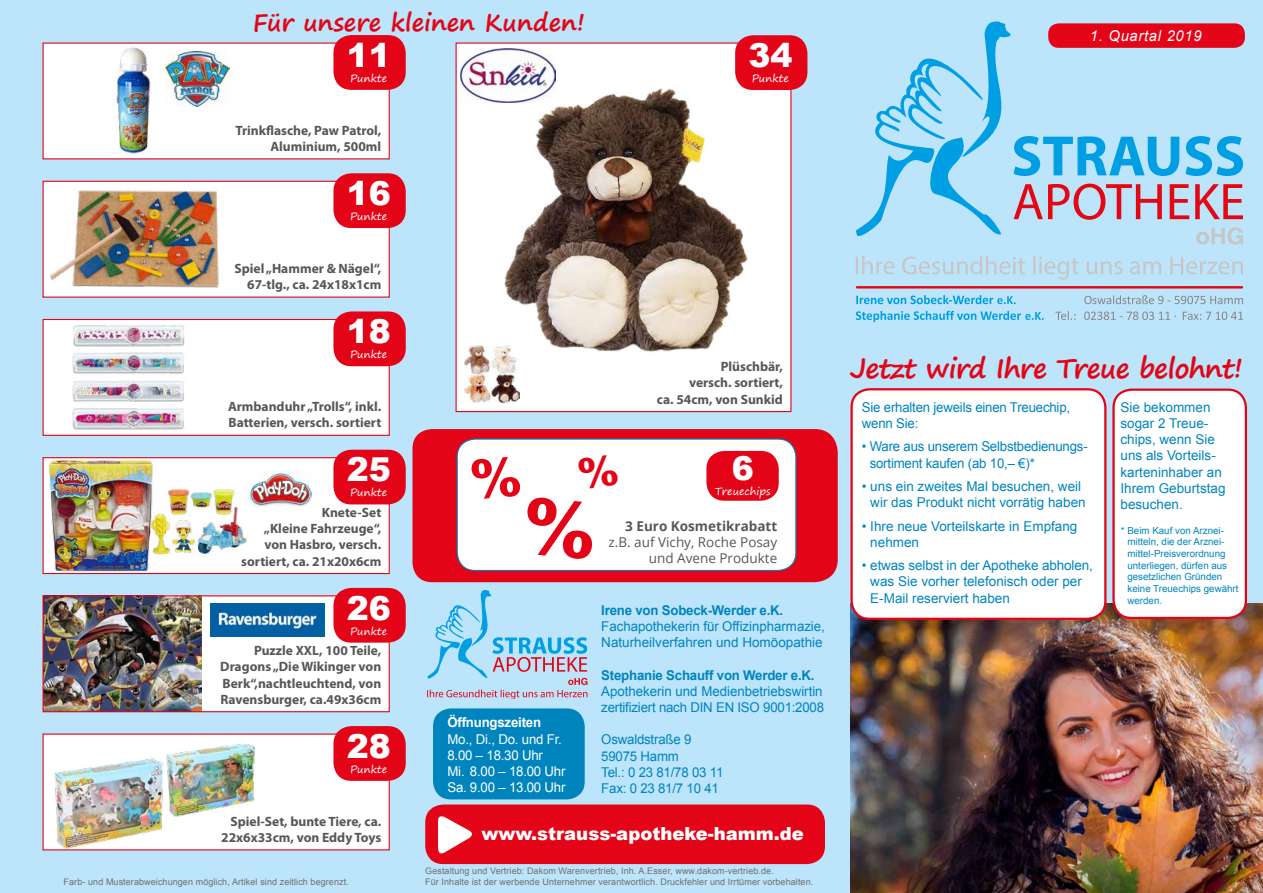
<style>
.page{position:relative;width:1263px;height:893px;background:#bce4fa}
.page>*{position:absolute;margin:0;border:0;box-sizing:border-box;transform-origin:0 0}
.t1{font:900 33px "Arial";color:#fff}
.t2{font:700 27px "Segoe Print";letter-spacing:-.025em;color:#e30517}
.t3{font:700 24px "Segoe Print";color:#e30517}
.t4{font:900 18px "Arial";color:#fff}
.t5{font:italic 15px "Arial";letter-spacing:.05em;color:#fff}
.t6{font:13.5px/16.2px "Arial";color:#0084be}
.t7{font:700 13.5px/16.2px "Myriad Pro";color:#575756;text-align:right}
.t8{font:13.5px/16.2px "Arial";letter-spacing:-.015em;color:#fff}
.t9{font:700 13.5px "Arial";letter-spacing:-.015em;color:#0084be}
.t10{font:13.5px/16.2px "Open Sans";color:#575756;text-align:right}
.t11{font:700 13.5px "Open Sans";color:#575756}
.t12{font:700 13.5px "Arial";letter-spacing:-.015em;color:#fff}
.t13{font:10.5px "Segoe Print";color:#fff}
.t14{font:9.75px/11.7px "Arial";color:#0084be}
.t15{font:9px/10.8px "Arial";letter-spacing:.01em;color:#706f6f}
</style>
<div class="page">
<div style="left:433px;top:708px;width:152px;height:91px;background:#0084be;border-radius:18px"></div>
<div style="left:425px;top:804px;width:400px;height:60px;background:#e30517;border-radius:18px"></div>
<svg style="left:438px;top:816px;width:34px;height:38px"></svg>
<svg style="left:856px;top:256px;width:387px;height:24px"></svg>
<hr style="left:856px;top:286px;width:387px;height:2px;background:#e30613">
<svg style="left:1055px;top:295px;width:188px;height:25px"></svg>
<svg style="left:856px;top:295px;width:187px;height:27px"></svg>
<svg style="left:855px;top:21px;width:388px;height:224px"></svg>
<div style="left:1048px;top:23px;width:197px;height:25px;background:#e30517;border-radius:10px"></div>
<svg style="left:427px;top:590px;width:160px;height:109px"></svg>
<img style="left:850px;top:604px;width:413px;height:289px">
<div style="left:852px;top:389px;width:253px;height:230px;background:#fff;border-radius:18px"></div>
<div style="left:850px;top:388px;width:256px;height:232px;border:2px solid #e30517;border-radius:18px"></div>
<div style="left:1113px;top:390px;width:133px;height:228px;background:#fff;border-radius:18px"></div>
<div style="left:1112px;top:388px;width:135px;height:231px;border:2px solid #e30517;border-radius:18px"></div>
<div style="left:412px;top:429px;width:426px;height:153px;background:#e30517"></div>
<div style="left:457px;top:439px;width:339px;height:131px;background:#fff;border-radius:18px"></div>
<div style="left:457px;top:438px;width:339px;height:133px;border:1px solid #0084be;border-radius:18px"></div>
<div style="left:706px;top:451px;width:73px;height:50px;background:#e30517;border-radius:18px"></div>
<div style="left:456px;top:43px;width:335px;height:369px;background:#fff"></div>
<img style="left:465px;top:357px;width:54px;height:45px">
<div style="left:735px;top:35px;width:72px;height:55px;background:#e30517;border-radius:18px"></div>
<div style="left:43px;top:43px;width:346px;height:116px;background:#fff"></div>
<img style="left:116px;top:47px;width:50px;height:107px">
<div style="left:333px;top:35px;width:73px;height:55px;background:#e30517;border-radius:18px"></div>
<div style="left:43px;top:181px;width:346px;height:116px;background:#fff"></div>
<img style="left:50px;top:190px;width:169px;height:98px">
<div style="left:43px;top:181px;width:347px;height:117px;border:1px solid #e30517"></div>
<div style="left:333px;top:173px;width:73px;height:55px;background:#e30517;border-radius:18px"></div>
<div style="left:43px;top:319px;width:346px;height:116px;background:#fff"></div>
<img style="left:72px;top:325px;width:113px;height:105px">
<div style="left:43px;top:319px;width:347px;height:117px;border:1px solid #e30517"></div>
<div style="left:333px;top:311px;width:73px;height:55px;background:#e30517;border-radius:18px"></div>
<div style="left:43px;top:458px;width:346px;height:115px;background:#fff"></div>
<img style="left:48px;top:460px;width:105px;height:112px">
<div style="left:43px;top:457px;width:347px;height:117px;border:1px solid #e30517"></div>
<div style="left:333px;top:450px;width:73px;height:54px;background:#e30517;border-radius:18px"></div>
<div style="left:43px;top:596px;width:346px;height:116px;background:#fff"></div>
<img style="left:45px;top:597px;width:156px;height:113px">
<div style="left:43px;top:595px;width:347px;height:117px;border:1px solid #e30517"></div>
<div style="left:333px;top:588px;width:73px;height:55px;background:#e30517;border-radius:18px"></div>
<div style="left:43px;top:734px;width:346px;height:116px;background:#fff"></div>
<img style="left:55px;top:758px;width:108px;height:90px">
<div style="left:333px;top:726px;width:73px;height:55px;background:#e30517;border-radius:18px"></div>
<img style="left:148px;top:480px;width:99px;height:83px">
<img style="left:166px;top:744px;width:89px;height:73px">
<img style="left:468px;top:52px;width:283px;height:328px">
<img style="left:166px;top:52px;width:64px;height:55px">
<img style="left:247px;top:471px;width:64px;height:35px">
<img style="left:210px;top:604px;width:114px;height:32px">
<img style="left:461px;top:49px;width:94px;height:54px">
<h3 class="t3" style="left:253px;top:1px;width:334px">Für unsere kleinen Kunden!</h3>
<h1 class="t1" style="left:347px;top:31px;width:46px">11</h1>
<p class="t13" style="left:350px;top:69px;width:39px">Punkte</p>
<p class="t7" style="left:235px;top:122px;width:147px">Trinkflasche, Paw Patrol,<br>Aluminium, 500ml</p>
<h1 class="t1" style="left:347px;top:169px;width:46px">16</h1>
<p class="t13" style="left:350px;top:207px;width:39px">Punkte</p>
<p class="t7" style="left:234px;top:260px;width:148px">Spiel „Hammer &amp; Nägel“,<br>67-tlg., ca. 24x18x1cm</p>
<h1 class="t1" style="left:347px;top:307px;width:46px">18</h1>
<p class="t13" style="left:350px;top:345px;width:39px">Punkte</p>
<p class="t7" style="left:228px;top:399px;width:155px;text-align:left">Armbanduhr „Trolls“, inkl.<br>Batterien, versch. sortiert</p>
<h1 class="t1" style="left:347px;top:446px;width:46px">25</h1>
<p class="t13" style="left:350px;top:483px;width:39px">Punkte</p>
<p class="t7" style="left:241px;top:504px;width:142px">Knete-Set<br>„Kleine Fahrzeuge“, von Hasbro, versch. sortiert, ca. 21x20x6cm</p>
<h1 class="t1" style="left:748px;top:31px;width:46px">34</h1>
<p class="t13" style="left:752px;top:69px;width:39px">Punkte</p>
<p class="t7" style="left:657px;top:359px;width:128px">Plüschbär,<br>versch. sortiert,<br>ca. 54cm, von Sunkid</p>
<h1 class="t1" style="left:732px;top:445px;width:24px">6</h1>
<p class="t13" style="left:715px;top:482px;width:57px">Treuechips</p>
<p class="t11" style="left:625px;top:516px;width:153px">3 Euro Kosmetikrabatt</p>
<p class="t10" style="left:608px;top:534px;width:170px">z.B. auf Vichy, Roche Posay und Avene Produkte</p>
<h1 class="t1" style="left:347px;top:584px;width:46px">26</h1>
<p class="t13" style="left:350px;top:621px;width:39px">Punkte</p>
<p class="t7" style="left:220px;top:643px;width:163px;text-align:justify;text-indent:34px">Puzzle XXL, 100 Teile, Dragons „Die Wikinger von Berk“,nachtleuchtend, von Ravensburger, ca.49x36cm</p>
<h1 class="t1" style="left:347px;top:722px;width:46px">28</h1>
<p class="t13" style="left:350px;top:760px;width:39px">Punkte</p>
<p class="t7" style="left:221px;top:813px;width:161px">Spiel-Set, bunte Tiere, ca.<br>22x6x33cm, von Eddy Toys</p>
<p class="t15" style="left:64px;top:876px;width:287px">Farb- und Musterabweichungen möglich, Artikel sind zeitlich begrenzt.</p>
<p class="t9" style="left:601px;top:600px;width:183px">Irene von Sobeck-Werder e.K.</p>
<p class="t6" style="left:601px;top:618px;width:225px">Fachapothekerin für Offizinpharmazie,<br>Naturheilverfahren und Homöopathie</p>
<p class="t9" style="left:601px;top:665px;width:215px">Stephanie Schauff von Werder e.K.</p>
<p class="t6" style="left:601px;top:683px;width:224px">Apothekerin und Medienbetriebswirtin zertifiziert nach DIN EN ISO 9001:2008</p>
<p class="t6" style="left:601px;top:731px;width:124px">Oswaldstraße 9<br>59075 Hamm<br>Tel.: 0 23 81/78 03 11<br>Fax: 0 23 81/7 10 41</p>
<p class="t12" style="left:447px;top:713px;width:95px">Öffnungszeiten</p>
<p class="t8" style="left:447px;top:731px;width:120px">Mo., Di., Do. und Fr.<br>8.00 – 18.30 Uhr<br>Mi. 8.00 – 18.00 Uhr<br>Sa. 9.00 – 13.00 Uhr</p>
<h3 class="t4" style="left:482px;top:820px;width:324px">www.strauss-apotheke-hamm.de</h3>
<p class="t15" style="left:425px;top:865px;width:390px">Gestaltung und Vertrieb: Dakom Warenvertrieb, Inh. A.Esser, www.dakom-vertrieb.de.<br>Für Inhalte ist der werbende Unternehmer verantwortlich. Druckfehler und Irrtümer vorbehalten.</p>
<p class="t5" style="left:1090px;top:26px;width:113px">1. Quartal 2019</p>
<h2 class="t2" style="left:850px;top:344px;width:394px">Jetzt wird Ihre Treue belohnt!</h2>
<p class="t6" style="left:862px;top:399px;width:210px">Sie erhalten jeweils einen Treuechip, wenn Sie:</p>
<p class="t6" style="left:870px;top:438px;width:219px;text-indent:-8px">• Ware aus unserem Selbstbedienungs&shy;sortiment kaufen (ab 10,– €)*</p>
<p class="t6" style="left:870px;top:478px;width:217px;text-indent:-8px">• uns ein zweites Mal besuchen, weil wir das Produkt nicht vorrätig haben</p>
<p class="t6" style="left:870px;top:518px;width:209px;text-indent:-8px">• Ihre neue Vorteilskarte in Empfang nehmen</p>
<p class="t6" style="left:870px;top:557px;width:224px;text-indent:-8px">• etwas selbst in der Apotheke abholen, was Sie vorher telefonisch oder per<br>E-Mail reserviert haben</p>
<p class="t6" style="left:1120px;top:399px;width:107px">Sie bekommen sogar 2 Treue&shy;chips, wenn Sie uns als Vorteils&shy;karteninhaber an<br>Ihrem Geburtstag besuchen.</p>
<p class="t14" style="left:1127px;top:524px;width:113px;text-indent:-7px">* Beim Kauf von Arznei&shy;mitteln, die der Arznei&shy;mittel-Preisverordnung unterliegen, dürfen aus gesetzlichen Gründen keine Treuechips gewährt werden.</p>
</div>
